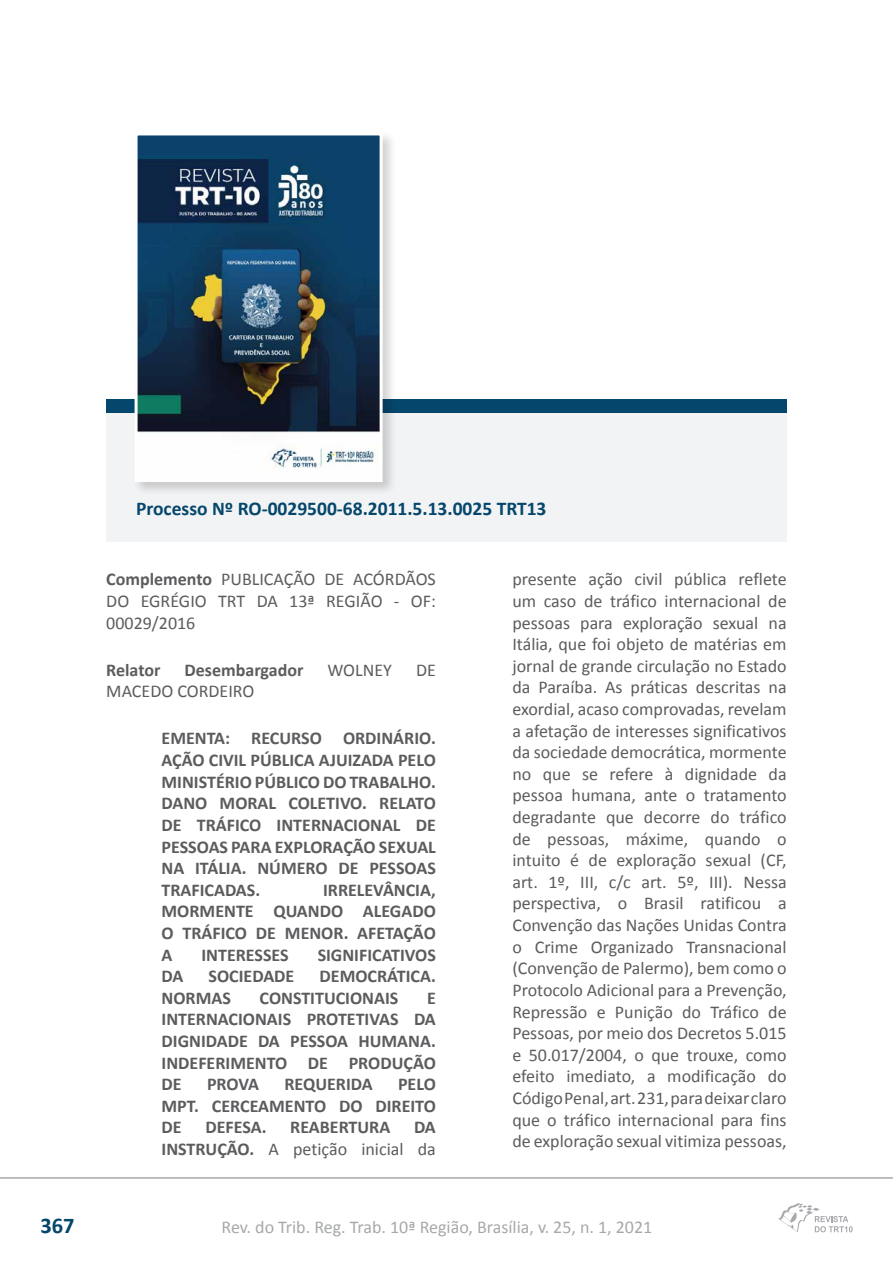
<style>
.page{position:relative;width:893px;height:1263px;background:#fff}
.page>*{position:absolute;margin:0;border:0;box-sizing:border-box;transform-origin:0 0}
.t1{font:700 22.5px "Calibri";color:#05476c}
.t2{font:700 19.5px "Calibri";color:#05476c}
.t3{font:18px/21.6px "Calibri";color:#5c5c5f;text-align:justify}
.t4{font:700 18px/21.6px "Calibri";color:#5c5c5f;text-align:justify}
.t5{font:18px "Calibri";color:#a7a9a9}
.s1{font-weight:700}
</style>
<div class="page">
<hr style="left:0;top:1177px;width:893px;height:2px;background:#a8a9ad">
<svg style="left:778px;top:1203px;width:75px;height:30px"></svg>
<div style="left:106px;top:413px;width:681px;height:129px;background:#f2f3f4"></div>
<div style="left:106px;top:400px;width:681px;height:13px;background:#05476c"></div>
<div style="left:132px;top:130px;width:265px;height:366px;background:#231f20;opacity:.2"></div>
<img style="left:139px;top:136px;width:240px;height:342px">
<div style="left:135px;top:132px;width:248px;height:350px;border:3px solid #fff"></div>
<p class="t2" style="left:136px;top:496px;width:412px">Processo Nº RO-0029500-68.2011.5.13.0025 TRT13</p>
<p class="t3" style="left:106px;top:569px;width:331px"><span class="s1">Complemento</span> PUBLICAÇÃO DE ACÓRDÃOS DO EGRÉGIO TRT DA 13ª REGIÃO - OF:<br>00029/2016</p>
<p class="t4" style="left:106px;top:659px;width:56px">Relator</p>
<p class="t4" style="left:185px;top:659px;width:120px">Desembargador</p>
<p class="t3" style="left:327px;top:659px;width:66px">WOLNEY</p>
<p class="t3" style="left:416px;top:659px;width:21px">DE</p>
<p class="t3" style="left:106px;top:681px;width:150px">MACEDO CORDEIRO</p>
<p class="t4" style="left:162px;top:728px;width:276px">EMENTA: RECURSO ORDINÁRIO.<br>AÇÃO CIVIL PÚBLICA AJUIZADA PELO MINISTÉRIO PÚBLICO DO TRABALHO.<br>DANO MORAL COLETIVO. RELATO DE TRÁFICO INTERNACIONAL DE PESSOAS PARA EXPLORAÇÃO SEXUAL NA ITÁLIA. NÚMERO DE PESSOAS TRAFICADAS.</p>
<p class="t4" style="left:162px;top:879px;width:276px;text-indent:161px">IRRELEVÂNCIA, MORMENTE QUANDO ALEGADO O TRÁFICO DE MENOR. AFETAÇÃO A</p>
<p class="t4" style="left:201px;top:944px;width:89px">INTERESSES</p>
<p class="t4" style="left:318px;top:944px;width:120px">SIGNIFICATIVOS</p>
<p class="t4" style="left:162px;top:965px;width:23px">DA</p>
<p class="t4" style="left:209px;top:965px;width:87px">SOCIEDADE</p>
<p class="t4" style="left:320px;top:965px;width:118px">DEMOCRÁTICA.</p>
<p class="t4" style="left:162px;top:987px;width:71px">NORMAS</p>
<p class="t4" style="left:260px;top:987px;width:140px">CONSTITUCIONAIS</p>
<p class="t4" style="left:162px;top:987px;width:276px;text-indent:265px">E INTERNACIONAIS PROTETIVAS DA DIGNIDADE DA PESSOA HUMANA.<br>INDEFERIMENTO DE PRODUÇÃO DE</p>
<p class="t4" style="left:162px;top:1073px;width:276px;text-indent:236px">PELO MPT. CERCEAMENTO DO DIREITO DE</p>
<p class="t4" style="left:207px;top:1073px;width:53px">PROVA</p>
<p class="t4" style="left:284px;top:1073px;width:90px">REQUERIDA</p>
<p class="t4" style="left:205px;top:1116px;width:63px">DEFESA.</p>
<p class="t4" style="left:290px;top:1116px;width:102px">REABERTURA</p>
<p class="t3" style="left:162px;top:1116px;width:276px;text-align:right"><span class="s1">DA<br>INSTRUÇÃO.</span> A petição inicial da</p>
<p class="t3" style="left:512px;top:569px;width:276px">presente ação civil pública reflete um caso de tráfico internacional de pessoas para exploração sexual na Itália, que foi objeto de matérias em jornal de grande circulação no Estado da Paraíba. As práticas descritas na exordial, acaso comprovadas, revelam a afetação de interesses significativos da sociedade democrática, mormente no que se refere à dignidade da pessoa humana, ante o tratamento degradante que decorre do tráfico de pessoas, máxime, quando o intuito é de exploração sexual (CF, art. 1º, III, c/c art. 5º, III). Nessa perspectiva, o Brasil ratificou a Convenção das Nações Unidas Contra o Crime Organizado Transnacional (Convenção de Palermo), bem como o Protocolo Adicional para a Prevenção, Repressão e Punição do Tráfico de Pessoas, por meio dos Decretos 5.015 e 50.017/2004, o que trouxe, como efeito imediato, a modificação do Código Penal, art. 231, para deixar claro que o tráfico internacional para fins de exploração sexual vitimiza pessoas,</p>
<p class="t1" style="left:40px;top:1211px;width:36px">367</p>
<p class="t5" style="left:222px;top:1215px;width:432px">Rev. do Trib. Reg. Trab. 10ª Região, Brasília, v. 25, n. 1, 2021</p>
</div>
